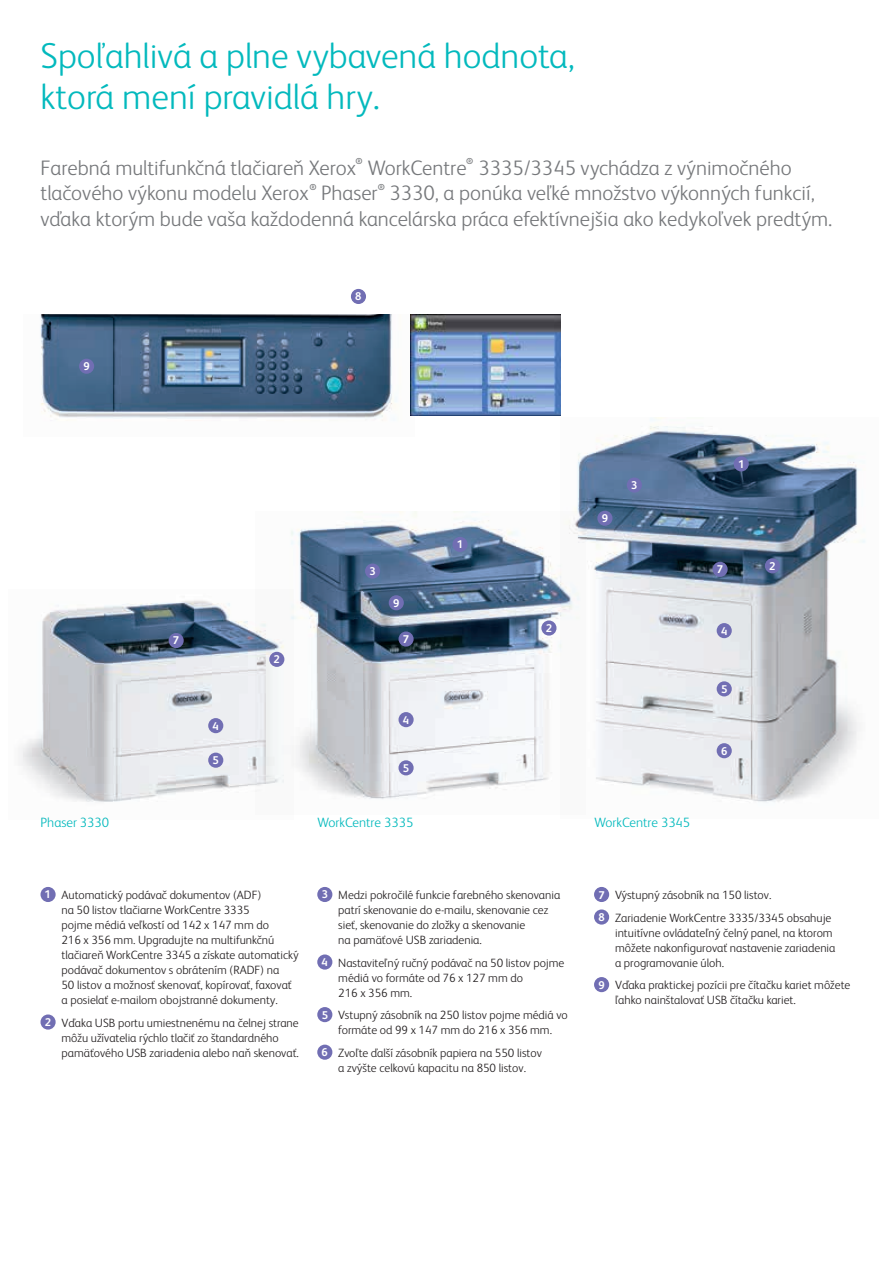
<style>
.page{position:relative;width:893px;height:1263px;background:#fff}
.page>*{position:absolute;margin:0;border:0;box-sizing:border-box;transform-origin:0 0}
.t1{font:300 36px/40.5px "Xerox Sans";color:#03b9bd}
.t2{font:300 21px/25.5px "Xerox Sans";color:#76787b}
.t3{font:300 13.5px "Xerox Sans";color:#03b9bd}
.t4{font:300 12px/15px "Xerox Sans";color:#231f20}
.t5{font:700 11.25px "Xerox Sans";color:#fff}
.t6{font:700 8.7px "Xerox Sans";color:#76787b}
.s1{font-weight:700;font-size:11.25px;color:#fff}
</style>
<div class="page">
<img style="left:575px;top:417px;width:290px;height:386px">
<img style="left:291px;top:511px;width:294px;height:292px">
<img style="left:19px;top:589px;width:275px;height:214px">
<img style="left:40px;top:315px;width:374px;height:106px">
<div style="left:41px;top:887px;width:15px;height:15px;background:#716eb3;border-radius:50%"></div>
<div style="left:41px;top:1014px;width:15px;height:15px;background:#716eb3;border-radius:50%"></div>
<div style="left:317px;top:887px;width:15px;height:15px;background:#716eb3;border-radius:50%"></div>
<div style="left:317px;top:954px;width:15px;height:15px;background:#716eb3;border-radius:50%"></div>
<div style="left:317px;top:1007px;width:15px;height:15px;background:#716eb3;border-radius:50%"></div>
<div style="left:317px;top:1044px;width:15px;height:16px;background:#716eb3;border-radius:50%"></div>
<div style="left:594px;top:887px;width:15px;height:15px;background:#716eb3;border-radius:50%"></div>
<div style="left:594px;top:909px;width:15px;height:15px;background:#716eb3;border-radius:50%"></div>
<div style="left:594px;top:977px;width:15px;height:15px;background:#716eb3;border-radius:50%"></div>
<div style="left:351px;top:289px;width:15px;height:15px;background:#716eb3;border-radius:50%"></div>
<div style="left:79px;top:359px;width:15px;height:15px;background:#716eb3;border-radius:50%"></div>
<div style="left:389px;top:595px;width:15px;height:15px;background:#716eb3;border-radius:50%"></div>
<div style="left:597px;top:511px;width:15px;height:15px;background:#716eb3;border-radius:50%"></div>
<div style="left:452px;top:537px;width:16px;height:15px;background:#716eb3;border-radius:50%"></div>
<div style="left:734px;top:456px;width:15px;height:15px;background:#716eb3;border-radius:50%"></div>
<div style="left:627px;top:477px;width:15px;height:16px;background:#716eb3;border-radius:50%"></div>
<div style="left:712px;top:562px;width:16px;height:15px;background:#716eb3;border-radius:50%"></div>
<div style="left:717px;top:623px;width:15px;height:15px;background:#716eb3;border-radius:50%"></div>
<div style="left:717px;top:681px;width:15px;height:15px;background:#716eb3;border-radius:50%"></div>
<div style="left:717px;top:743px;width:15px;height:15px;background:#716eb3;border-radius:50%"></div>
<div style="left:765px;top:558px;width:15px;height:15px;background:#716eb3;border-radius:50%"></div>
<div style="left:365px;top:563px;width:15px;height:16px;background:#716eb3;border-radius:50%"></div>
<div style="left:269px;top:652px;width:15px;height:15px;background:#716eb3;border-radius:50%"></div>
<div style="left:169px;top:633px;width:15px;height:15px;background:#716eb3;border-radius:50%"></div>
<div style="left:208px;top:753px;width:15px;height:15px;background:#716eb3;border-radius:50%"></div>
<div style="left:208px;top:718px;width:15px;height:15px;background:#716eb3;border-radius:50%"></div>
<div style="left:541px;top:620px;width:15px;height:16px;background:#716eb3;border-radius:50%"></div>
<div style="left:398px;top:712px;width:16px;height:15px;background:#716eb3;border-radius:50%"></div>
<div style="left:398px;top:760px;width:16px;height:15px;background:#716eb3;border-radius:50%"></div>
<img style="left:410px;top:315px;width:150px;height:100px">
<div style="left:398px;top:631px;width:16px;height:16px;background:#716eb3;border-radius:50%"></div>
<h1 class="t1" style="left:40px;top:34px;width:536px">Spoľahlivá a plne vybavená hodnota, ktorá mení pravidlá hry.</h1>
<h2 class="t2" style="left:40px;top:154px;width:317px">Farebná multifunkčná tlačiareň Xerox</h2>
<p class="t6" style="left:356px;top:155px;width:9px">®</p>
<h2 class="t2" style="left:368px;top:154px;width:100px">WorkCentre</h2>
<p class="t6" style="left:466px;top:155px;width:9px">®</p>
<h2 class="t2" style="left:478px;top:154px;width:315px">3335/3345 vychádza z výnimočného</h2>
<h2 class="t2" style="left:41px;top:179px;width:270px">tlačového výkonu modelu Xerox</h2>
<p class="t6" style="left:309px;top:181px;width:9px">®</p>
<h2 class="t2" style="left:321px;top:179px;width:58px">Phaser</h2>
<p class="t6" style="left:378px;top:181px;width:9px">®</p>
<h2 class="t2" style="left:40px;top:179px;width:793px;text-indent:349px">3330, a ponúka veľké množstvo výkonných funkcií, vďaka ktorým bude vaša každodenná kancelárska práca efektívnejšia ako kedykoľvek predtým.</h2>
<p class="t5" style="left:83px;top:359px;width:8px">9</p>
<p class="t5" style="left:355px;top:289px;width:8px">8</p>
<p class="t5" style="left:173px;top:633px;width:8px">7</p>
<p class="t5" style="left:213px;top:718px;width:8px">4</p>
<p class="t5" style="left:213px;top:752px;width:8px">5</p>
<p class="t5" style="left:274px;top:652px;width:8px">2</p>
<p class="t5" style="left:369px;top:563px;width:8px">3</p>
<p class="t5" style="left:393px;top:595px;width:8px">9</p>
<p class="t5" style="left:403px;top:631px;width:8px">7</p>
<p class="t5" style="left:403px;top:712px;width:8px">4</p>
<p class="t5" style="left:403px;top:760px;width:8px">5</p>
<p class="t5" style="left:457px;top:537px;width:8px">1</p>
<p class="t5" style="left:546px;top:620px;width:8px">2</p>
<p class="t5" style="left:602px;top:511px;width:8px">9</p>
<p class="t5" style="left:631px;top:477px;width:8px">3</p>
<p class="t3" style="left:41px;top:814px;width:70px">Phaser 3330</p>
<p class="t3" style="left:318px;top:814px;width:97px">WorkCentre 3335</p>
<p class="t3" style="left:594px;top:814px;width:97px">WorkCentre 3345</p>
<p class="t5" style="left:738px;top:456px;width:8px">1</p>
<p class="t5" style="left:717px;top:562px;width:8px">7</p>
<p class="t5" style="left:721px;top:623px;width:8px">4</p>
<p class="t5" style="left:721px;top:681px;width:8px">5</p>
<p class="t5" style="left:721px;top:743px;width:8px">6</p>
<p class="t5" style="left:769px;top:558px;width:8px">2</p>
<p class="t4" style="left:62px;top:887px;width:214px;text-indent:-17px"><span class="s1">1</span> Automatický podávač dokumentov (ADF) na 50 listov tlačiarne WorkCentre<br>pojme médiá veľkostí od 142 x 147<br>216 x 356 mm. Upgradujte na multifunkčnú tlačiareň WorkCentre 3345 a</p>
<p class="t4" style="left:62px;top:947px;width:239px;text-indent:164px">te automatický podávač dokumentov s obrátením (RADF) na<br>50 listov a možnosť skenovať, kopírovať, faxovať a posielať e-mailom obojstranné dokumenty.</p>
<p class="t4" style="left:62px;top:1014px;width:239px;text-indent:-17px"><span class="s1">2</span> Vďaka USB portu umiestnenému na čelnej strane môžu užívatelia rýchlo tlačiť zo štandardného pamäťového USB zariadenia alebo naň skenovať.</p>
<p class="t4" style="left:338px;top:887px;width:224px;text-indent:-16px"><span class="s1">3</span> Medzi pokročilé funkcie farebného skenovania patrí skenovanie do e-mailu, skenovanie cez sieť, skenovanie do zložky a skenovanie<br>na pamäťové USB zariadenia.</p>
<p class="t4" style="left:338px;top:954px;width:227px;text-indent:-17px"><span class="s1">4</span> Nastaviteľný ručný podávač na 50 listov pojme médiá vo formáte od 76 x<br>216 x 356 mm.</p>
<p class="t4" style="left:338px;top:1007px;width:231px;text-indent:-17px"><span class="s1">5</span> Vstupný zásobník na 250 listov pojme médiá vo formáte od 99 x</p>
<p class="t4" style="left:321px;top:1018px;width:232px;line-height:22.5px;text-indent:179px">x 356 mm.<br><span class="s1">6</span> Zvoľte ďalší zásobník papiera na 550 listov</p>
<p class="t4" style="left:338px;top:1059px;width:159px">a zvýšte celkovú kapacitu na 850</p>
<p class="t4" style="left:512px;top:1059px;width:15px">ov.</p>
<p class="t4" style="left:599px;top:883px;width:234px;line-height:22.5px"><span class="s1">7</span> Výstupný zásobník na 150<br><span class="s1">8</span> Zariadenie WorkCentre 3335/3345 obsahuje</p>
<p class="t4" style="left:615px;top:924px;width:222px">intuitívne ovládateľný čelný panel, na ktorom môžete nakonfigurovať nastavenie zariadenia a programovanie úloh.</p>
<p class="t4" style="left:615px;top:977px;width:237px;text-indent:-16px"><span class="s1">9</span> Vďaka praktickej pozícii pre čítačku kariet môžete ľahko nainštalovať USB čítačku kariet.</p>
</div>
